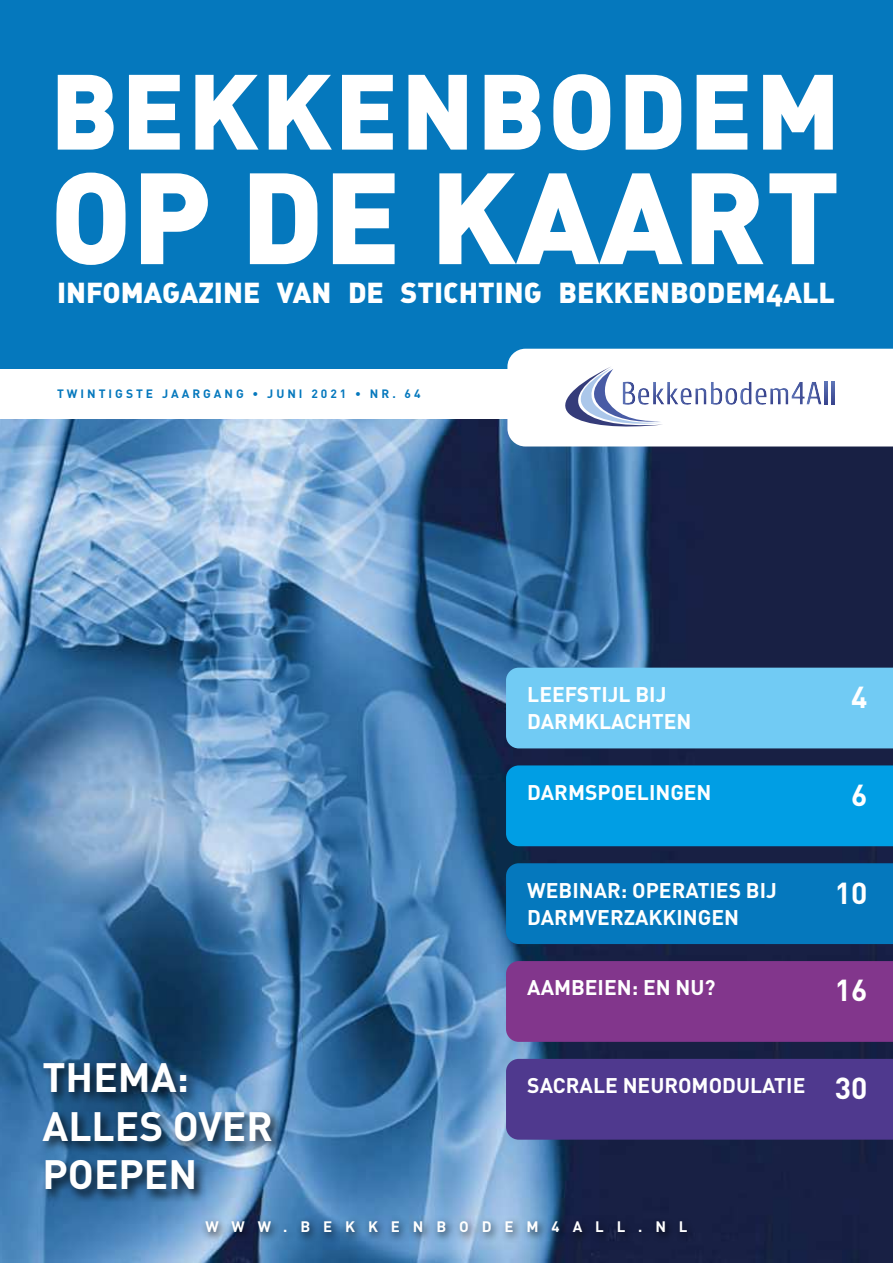
<style>
.page{position:relative;width:893px;height:1263px;background:#fff}
.page>*{position:absolute;margin:0;border:0;box-sizing:border-box;transform-origin:0 0}
.t1{font:127.5px "DIN Black Alternate";color:#fff}
.t2{font:105px "DIN Black Alternate";letter-spacing:.025em;color:#fff}
.t3{font:700 40.5px/48.6px "DIN";color:#fff}
.t4{font:700 30px "DIN";color:#fff}
.t5{font:28.5px "DIN Black Alternate";color:#fff}
.t6{font:700 21px/27px "DIN";color:#fff}
.t7{font:700 15px "DIN";letter-spacing:.86em;color:#fff}
.t8{font:700 12px "DIN";letter-spacing:.25em;color:#0578bd}
.s1{font-size:30px}
</style>
<div class="page">
<div style="left:0;top:0;width:893px;height:370px;background:#0578bd"></div>
<img style="left:0;top:419px;width:893px;height:844px">
<div style="left:506px;top:765px;width:387px;height:81px;background:#009ee4"></div>
<div style="left:506px;top:668px;width:387px;height:80px;background:#71cbf4"></div>
<div style="left:506px;top:863px;width:387px;height:81px;background:#0578bd"></div>
<div style="left:506px;top:961px;width:387px;height:81px;background:#82368c"></div>
<div style="left:200px;top:1215px;width:497px;height:28px;background:#000;opacity:.75"></div>
<div style="left:40px;top:1058px;width:243px;height:144px;background:#000;opacity:.75"></div>
<div style="left:0;top:369px;width:893px;height:50px;background:#fff"></div>
<svg style="left:507px;top:349px;width:386px;height:97px"></svg>
<div style="left:506px;top:1059px;width:387px;height:81px;background:#4f398e"></div>
<h2 class="t2" style="left:50px;top:74px;width:792px">BEKKENBODEM</h2>
<h1 class="t1" style="left:50px;top:173px;width:792px">OP DE KAART</h1>
<h3 class="t5" style="left:57px;top:282px;width:779px">INFOMAGAZINE VAN DE STICHTING BEKKENBODEM4ALL</h3>
<p class="t8" style="left:57px;top:388px;width:365px">TWINTIGSTE JAARGANG • JUNI 2021 • NR. 64</p>
<h3 class="t3" style="left:43px;top:1053px;width:232px">THEMA:<br>ALLES OVER<br>POEPEN</h3>
<p class="t6" style="left:527px;top:681px;width:166px">LEEFSTIJL BIJ<br>DARMKLACHTEN</p>
<h3 class="t4" style="left:851px;top:680px;width:18px">4</h3>
<p class="t6" style="left:527px;top:779px;width:186px">DARMSPOELINGEN</p>
<h3 class="t4" style="left:851px;top:778px;width:18px">6</h3>
<p class="t6" style="left:527px;top:877px;width:251px">WEBINAR: OPERATIES BIJ<br>DARMVERZAKKINGEN</p>
<h3 class="t4" style="left:835px;top:876px;width:34px">10</h3>
<p class="t6" style="left:527px;top:974px;width:190px">AAMBEIEN: EN NU?</p>
<h3 class="t4" style="left:835px;top:974px;width:34px">16</h3>
<p class="t6" style="left:527px;top:1072px;width:342px">SACRALE NEUROMODULATIE <span class="s1">30</span></p>
<h3 class="t4" style="left:835px;top:1083px;width:34px">20</h3>
<p class="t7" style="left:205px;top:1218px;width:484px">WWW.BEKKENBODEM4ALL.NL</p>
</div>
